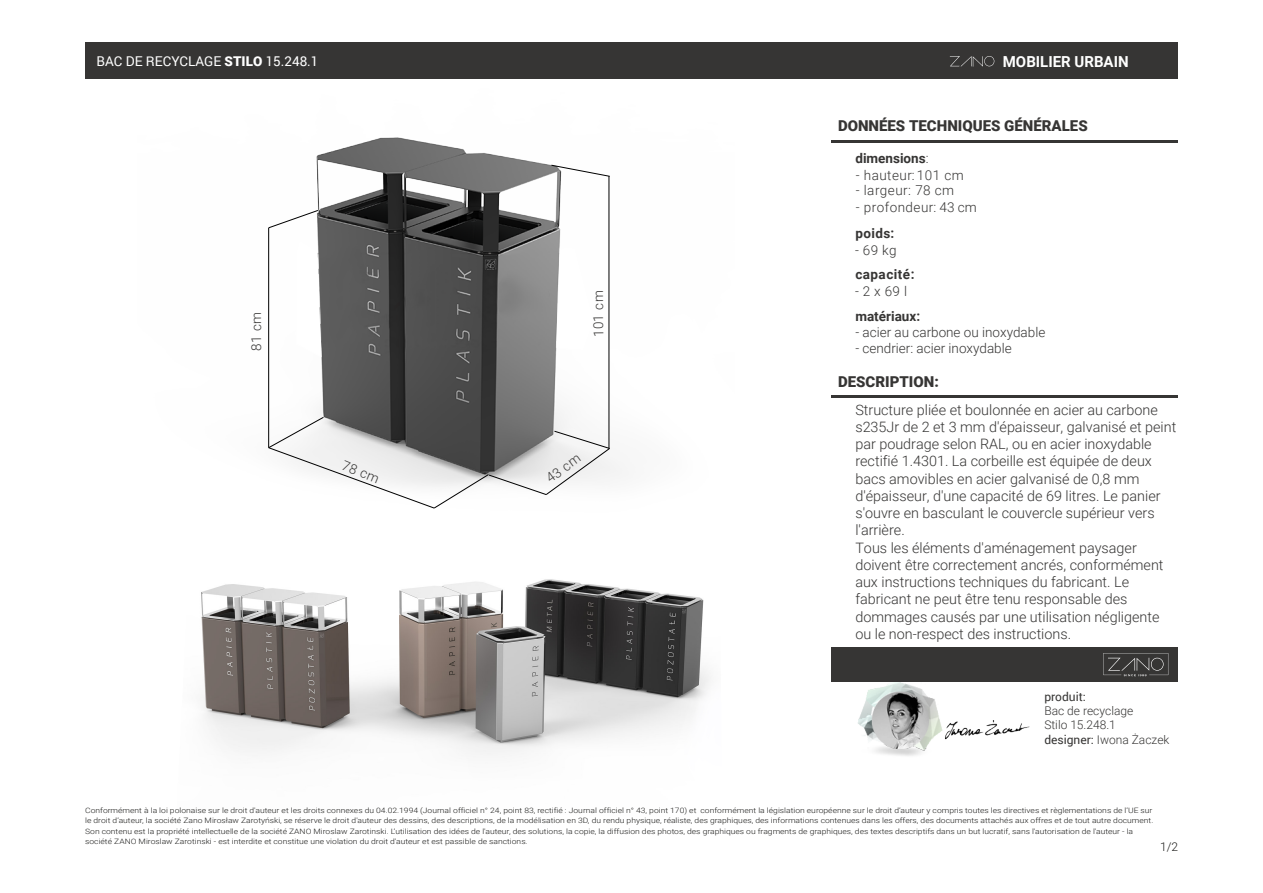
<style>
.page{position:relative;width:1263px;height:893px;background:#fff}
.page>*{position:absolute;margin:0;border:0;box-sizing:border-box;transform-origin:0 0}
.t1{font:700 15.15px "Roboto";color:#fff}
.t2{font:900 15px "Roboto";color:#363534}
.t3{font:300 14.4px/17.2px "Roboto";color:#363534}
.t4{font:300 13.5px "Roboto";color:#363534}
.t5{font:300 13.5px "Roboto";letter-spacing:.035em;color:#363534}
.t6{font:13.5px "Roboto";color:#fff}
.t7{font:700 13.5px "Roboto";color:#363534}
.t8{font:700 13.5px "Roboto";letter-spacing:.035em;color:#363534}
.t9{font:300 12px/14.4px "Roboto";color:#363534}
.t10{font:12px "Roboto";color:#363534}
.t11{font:300 12px "Roboto";color:#1d1d1b}
.t12{font:300 7.35px/10.5px "Roboto";color:#1d1d1b;scale:1.15 1}
.s1{font-weight:900}
.s2{font-weight:300}
.s3{font-weight:400}
</style>
<div class="page">
<hr style="left:831px;top:141px;width:346px;height:2px;background:#363534">
<hr style="left:831px;top:396px;width:346px;height:2px;background:#363534">
<div style="left:831px;top:648px;width:347px;height:34px;background:#363534"></div>
<svg style="left:1103px;top:653px;width:65px;height:23px"></svg>
<img style="left:201px;top:579px;width:510px;height:176px">
<img style="left:269px;top:137px;width:354px;height:340px">
<svg style="left:268px;top:417px;width:342px;height:92px"></svg>
<svg style="left:551px;top:165px;width:59px;height:12px"></svg>
<hr style="left:609px;top:176px;width:1px;height:272px;background:#000">
<hr style="left:268px;top:228px;width:1px;height:220px;background:#000">
<svg style="left:268px;top:210px;width:50px;height:18px"></svg>
<div style="left:85px;top:43px;width:1093px;height:34px;background:#363534"></div>
<div style="left:85px;top:44px;width:1093px;height:34px;background:#363534"></div>
<svg style="left:950px;top:56px;width:44px;height:11px"></svg>
<img style="left:858px;top:682px;width:172px;height:74px">
<h3 class="t6" style="left:97px;top:52px;width:223px">BAC DE RECYCLAGE <span class="s1">STILO</span> 15.248.1</h3>
<h1 class="t1" style="left:1016px;top:49px;width:144px">AŁA ARCHITEKTURA</h1>
<h1 class="t1" style="left:1003px;top:51px;width:127px">MOBILIER URBAIN</h1>
<h2 class="t2" style="left:838px;top:115px;width:251px">DONNÉES TECHNIQUES GÉNÉRALES</h2>
<h3 class="t7" style="left:855px;top:149px;width:75px">dimensions<span class="s2">:</span></h3>
<h3 class="t5" style="left:856px;top:165px;width:109px">- hauteur: 101 cm</h3>
<h3 class="t5" style="left:856px;top:181px;width:100px">- largeur: 78 cm</h3>
<h3 class="t5" style="left:856px;top:198px;width:122px">- profondeur: 43 cm</h3>
<h3 class="t7" style="left:855px;top:224px;width:40px">poids:</h3>
<h3 class="t4" style="left:247px;top:351px;width:40px;rotate:-91deg">81 cm</h3>
<h3 class="t4" style="left:589px;top:338px;width:48px;rotate:-91deg">101 cm</h3>
<h3 class="t4" style="left:347px;top:456px;width:40px;rotate:23deg">78 cm</h3>
<h3 class="t4" style="left:542px;top:472px;width:40px;rotate:-36deg">43 cm</h3>
<h3 class="t4" style="left:855px;top:241px;width:43px">- 69 kg</h3>
<h3 class="t8" style="left:855px;top:265px;width:61px">capacité:</h3>
<h3 class="t4" style="left:855px;top:281px;width:54px">- 2 x 69 l</h3>
<h3 class="t7" style="left:855px;top:306px;width:66px">matériaux:</h3>
<h3 class="t4" style="left:855px;top:323px;width:191px">- acier au carbone ou inoxydable</h3>
<h3 class="t4" style="left:855px;top:339px;width:158px">- cendrier: acier inoxydable</h3>
<h2 class="t2" style="left:838px;top:371px;width:102px">DESCRIPTION:</h2>
<p class="t3" style="left:855px;top:400px;width:322px">Structure pliée et boulonnée en acier au carbone s235Jr de 2 et 3 mm d'épaisseur, galvanisé et peint par poudrage selon RAL, ou en acier inoxydable rectifié 1.4301. La corbeille est équipée de deux bacs amovibles en acier galvanisé de 0,8 mm d'épaisseur, d'une capacité de 69 litres. Le panier s'ouvre en basculant le couvercle supérieur vers l'arrière.<br>Tous les éléments d'aménagement paysager doivent être correctement ancrés, conformément aux instructions techniques du fabricant. Le fabricant ne peut être tenu responsable des dommages causés par une utilisation négligente ou le non-respect des instructions.</p>
<h3 class="t10" style="left:1044px;top:688px;width:43px">produit:</h3>
<h3 class="t9" style="left:1044px;top:703px;width:127px">Bac de recyclage<br>Stilo 15.248.1<br><span class="s3">designer:</span> Iwona Żaczek</h3>
<p class="t12" style="left:85px;top:805px;width:930px">Conformément à la loi polonaise sur le droit d'auteur et les droits connexes du 04.02.1994 (Journal officiel n° 24, point 83, rectifié : Journal officiel n° 43, point 170) et conformément la législation européenne sur le droit d’auteur y compris toutes les directives et règlementations de l’UE sur le droit d’auteur, la société Zano Mirosław Zarotyński, se réserve le droit d'auteur des dessins, des descriptions, de la modélisation en 3D, du rendu physique, réaliste, des graphiques, des informations contenues dans les offers, des documents attachés aux offres et de tout autre document.<br>Son contenu est la propriété intellectuelle de la société ZANO Miroslaw Zarotinski. L’utilisation des idées de l'auteur, des solutions, la copie, la diffusion des photos, des graphiques ou fragments de graphiques, des textes descriptifs dans un but lucratif, sans l'autorisation de l'auteur - la société ZANO Miroslaw Zarotinski - est interdite et constitue une violation du droit d'auteur et est passible de sanctions.</p>
<h3 class="t11" style="left:1160px;top:838px;width:20px">1/2</h3>
</div>
